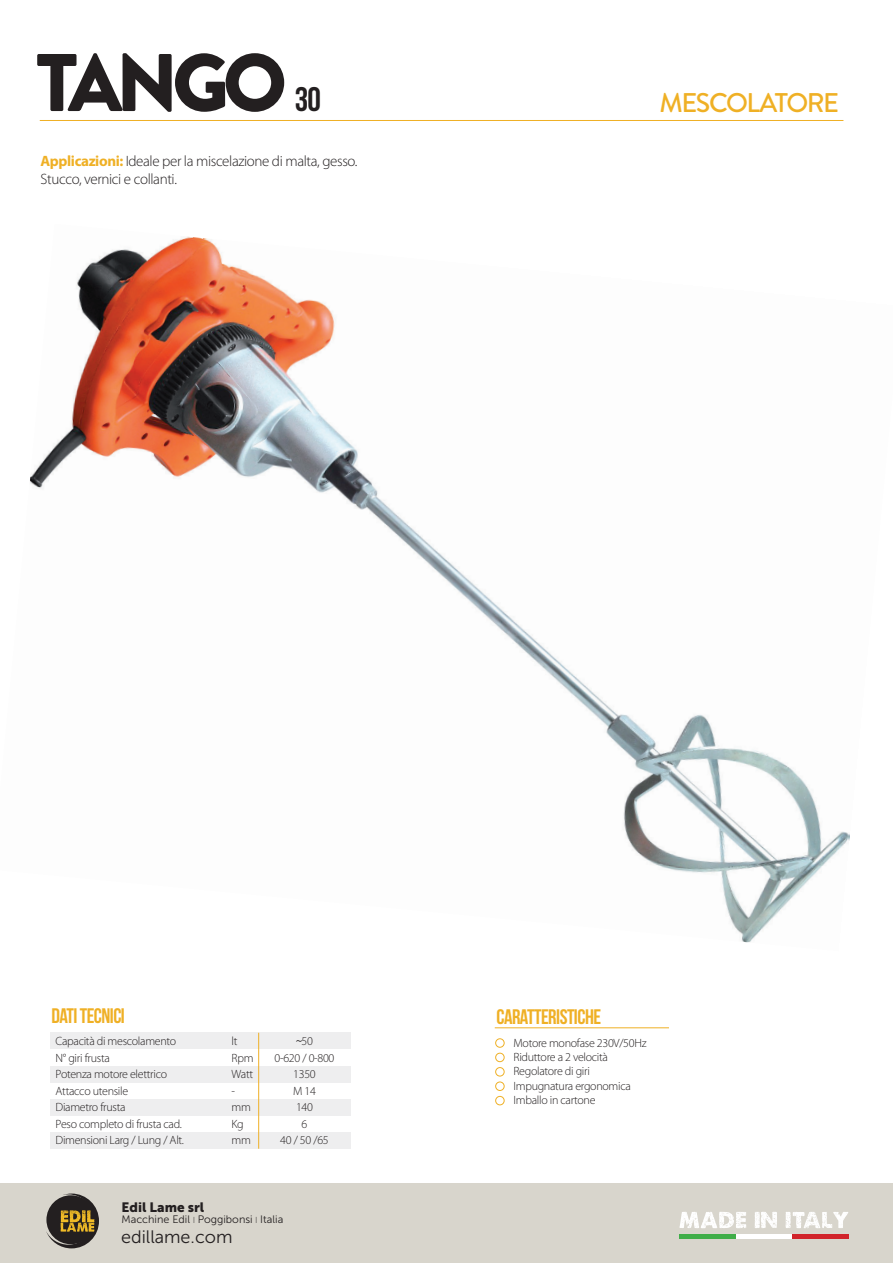
<style>
.page{position:relative;width:893px;height:1263px;background:#fff}
.page>*{position:absolute;margin:0;border:0;box-sizing:border-box;transform-origin:0 0}
.t1{font:900 81.45px "Brandon Grotesque";letter-spacing:-.08em;color:#231f20}
.t2{font:34.05px "Bebas Neue";color:#231f20}
.t3{font:500 27px "Brandon Grotesque";letter-spacing:-.055em;color:#efb025}
.t4{font:21px "Bebas Neue";letter-spacing:-.025em;color:#efb025}
.t5{font:18px "Museo Sans 300";color:#231f20}
.t6{font:300 15px/18px "Myriad Pro";letter-spacing:-.025em;color:#231f20}
.t7{font:13.5px "Museo Sans 900";color:#231f20}
.t8{font:300 12px "Myriad Pro";letter-spacing:-.025em;color:#231f20}
.t9{font:10.8px "Museo Sans 300";color:#231f20}
.s1{font-weight:700;color:#efb025}
.s2{font-family:"Franklin Gothic";font-weight:400;font-stretch:condensed}
.s3{font-size:6.45px}
</style>
<div class="page">
<hr style="left:40px;top:120px;width:803px;height:1px;background:#efb025">
<img style="left:30px;top:236px;width:820px;height:707px">
<div style="left:50px;top:1032px;width:301px;height:17px;background:#eeeeef"></div>
<div style="left:50px;top:1066px;width:301px;height:16px;background:#eeeeef"></div>
<div style="left:50px;top:1099px;width:301px;height:17px;background:#eeeeef"></div>
<div style="left:50px;top:1133px;width:301px;height:16px;background:#eeeeef"></div>
<hr style="left:258px;top:1033px;width:1px;height:116px;background:#efb025">
<hr style="left:495px;top:1027px;width:174px;height:1px;background:#efb025">
<div style="left:495px;top:1038px;width:9px;height:9px;border:1px solid #efb025;border-radius:50%"></div>
<div style="left:495px;top:1053px;width:9px;height:9px;border:1px solid #efb025;border-radius:50%"></div>
<div style="left:495px;top:1067px;width:9px;height:9px;border:1px solid #efb025;border-radius:50%"></div>
<div style="left:495px;top:1096px;width:9px;height:9px;border:1px solid #efb025;border-radius:50%"></div>
<div style="left:495px;top:1082px;width:9px;height:8px;border:1px solid #efb025;border-radius:50%"></div>
<div style="left:0;top:1183px;width:893px;height:80px;background:#d8d5cc"></div>
<hr style="left:680px;top:1234px;width:168px;height:4px;background:#fff">
<hr style="left:679px;top:1234px;width:56px;height:4px;background:#40ae49">
<svg style="left:754px;top:1212px;width:23px;height:16px"></svg>
<svg style="left:679px;top:1212px;width:67px;height:17px"></svg>
<svg style="left:785px;top:1212px;width:63px;height:16px"></svg>
<hr style="left:792px;top:1234px;width:56px;height:4px;background:#d1232a">
<svg style="left:46px;top:1193px;width:53px;height:55px"></svg>
<p class="t1" style="left:36px;top:25px;width:252px">TANGO</p>
<p class="t2" style="left:295px;top:80px;width:28px">30</p>
<p class="t3" style="left:660px;top:84px;width:181px">MESCOLATORE</p>
<p class="t6" style="left:41px;top:152px;width:318px"><span class="s1">Applicazioni:</span> Ideale per la miscelazione di malta, gesso.<br>Stucco, vernici e collanti.</p>
<p class="t4" style="left:51px;top:1004px;width:75px">DATI TECNICI</p>
<p class="t8" style="left:56px;top:1034px;width:122px">Capacità di mescolamento</p>
<p class="t8" style="left:56px;top:1050px;width:56px">N° giri frusta</p>
<p class="t8" style="left:56px;top:1067px;width:113px">Potenza motore elettrico</p>
<p class="t8" style="left:56px;top:1083px;width:74px">Attacco utensile</p>
<p class="t8" style="left:56px;top:1100px;width:71px">Diametro frusta</p>
<p class="t8" style="left:56px;top:1116px;width:128px">Peso completo di frusta cad.</p>
<p class="t8" style="left:56px;top:1133px;width:130px">Dimensioni Larg / Lung / Alt.</p>
<p class="t8" style="left:232px;top:1034px;width:7px">lt</p>
<p class="t8" style="left:232px;top:1050px;width:24px">Rpm</p>
<p class="t8" style="left:232px;top:1067px;width:23px">Watt</p>
<p class="t8" style="left:232px;top:1083px;width:5px">-</p>
<p class="t8" style="left:232px;top:1100px;width:21px">mm</p>
<p class="t8" style="left:232px;top:1116px;width:14px">Kg</p>
<p class="t8" style="left:232px;top:1133px;width:21px">mm</p>
<p class="t8" style="left:296px;top:1034px;width:18px"><span class="s2">~</span>50</p>
<p class="t8" style="left:275px;top:1050px;width:61px">0-620 / 0-800</p>
<p class="t8" style="left:293px;top:1067px;width:24px">1350</p>
<p class="t8" style="left:293px;top:1083px;width:24px">M 14</p>
<p class="t8" style="left:296px;top:1100px;width:18px">140</p>
<p class="t8" style="left:302px;top:1116px;width:7px">6</p>
<p class="t8" style="left:280px;top:1133px;width:50px">40 / 50 /65</p>
<p class="t7" style="left:122px;top:1200px;width:84px">Edil Lame srl</p>
<p class="t9" style="left:122px;top:1214px;width:163px">Macchine Edil <span class="s3">|</span> Poggibonsi <span class="s3">|</span> Italia</p>
<p class="t5" style="left:121px;top:1227px;width:113px">edillame.com</p>
<p class="t4" style="left:496px;top:1005px;width:106px">CARATTERISTICHE</p>
<p class="t8" style="left:513px;top:1035px;width:135px">Motore monofase 230V/50Hz</p>
<p class="t8" style="left:513px;top:1050px;width:96px">Riduttore a 2 velocità</p>
<p class="t8" style="left:513px;top:1064px;width:78px">Regolatore di giri</p>
<p class="t8" style="left:513px;top:1078px;width:119px">Impugnatura ergonomica</p>
<p class="t8" style="left:513px;top:1093px;width:84px">Imballo in cartone</p>
</div>
